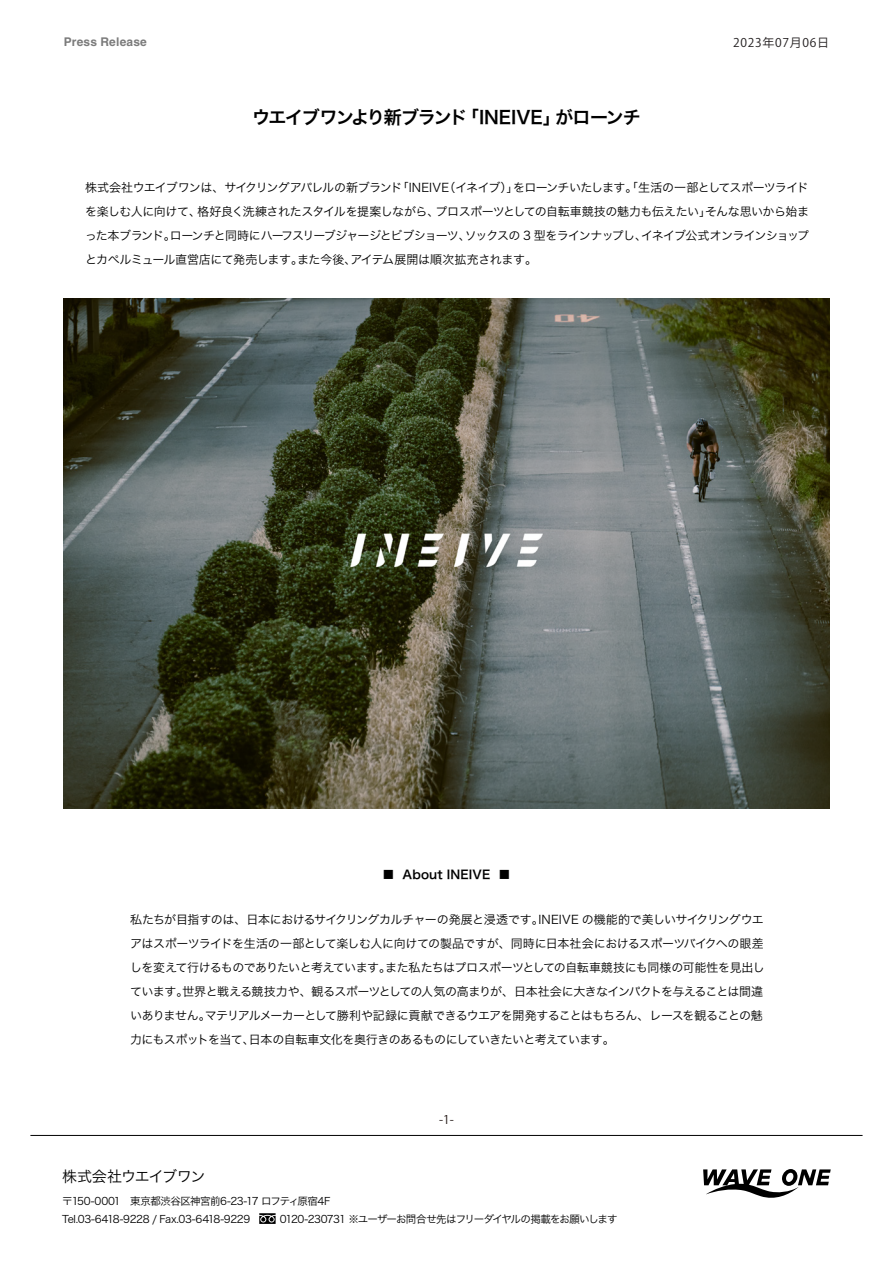
<style>
.page{position:relative;width:893px;height:1263px;background:#fff}
.page>*{position:absolute;margin:0;border:0;box-sizing:border-box;transform-origin:0 0}
.t1{font:18px "Hira Kaku Pro W6";letter-spacing:-.06em;color:#000}
.t2{font:15px "Hira Kaku Pro W3";letter-spacing:-.06em;color:#000}
.t3{font:12px/24px "Hira Kaku Pro W3";letter-spacing:-.05em;color:#000;text-align:justify}
.t4{font:12px "Hira Kaku Pro W6";letter-spacing:.015em;color:#000}
.t5{font:700 12px "Helvetica LT Std";letter-spacing:.015em;color:#7b7b7b}
.t6{font:12px "Koz Go Pr 6 N";letter-spacing:.06em;color:#231f20}
.t7{font:12px "Koz Go Pr 6 N";color:#231815}
.t8{font:10.5px/18px "Hira Kaku Pro W3";letter-spacing:-.055em;color:#000}
</style>
<div class="page">
<svg style="left:703px;top:1169px;width:128px;height:29px"></svg>
<svg style="left:259px;top:1213px;width:17px;height:11px"></svg>
<hr style="left:30px;top:1135px;width:832px;height:1px;background:#000">
<img style="left:64px;top:299px;width:765px;height:510px">
<p class="t5" style="left:64px;top:35px;width:85px">Press Release</p>
<h1 class="t1" style="left:252px;top:101px;width:390px">ウエイブワンより新ブランド「INEIVE」がローンチ</h1>
<p class="t6" style="left:733px;top:36px;width:98px">2023年07月06日</p>
<p class="t3" style="left:85px;top:175px;width:726px">株式会社ウエイブワンは、サイクリングアパレルの新ブランド「INEIVE（イネイブ）」をローンチいたします。「生活の一部としてスポーツライドを楽しむ人に向けて、格好良く洗練されたスタイルを提案しながら、プロスポーツとしての自転車競技の魅力も伝えたい」そんな思いから始まった本ブランド。ローンチと同時にハーフスリーブジャージとビブショーツ、ソックスの 3 型をラインナップし、イネイブ公式オンラインショップとカぺルミュール直営店にて発売します。また今後、アイテム展開は順次拡充されます。</p>
<p class="t4" style="left:382px;top:864px;width:129px">■ About INEIVE ■</p>
<p class="t3" style="left:130px;top:906px;width:636px;text-align:left">私たちが目指すのは、日本におけるサイクリングカルチャーの発展と浸透です。INEIVE の機能的で美しいサイクリングウエアはスポーツライドを生活の一部として楽しむ人に向けての製品ですが、同時に日本社会におけるスポーツバイクへの眼差しを変えて行けるものでありたいと考えています。また私たちはプロスポーツとしての自転車競技にも同様の可能性を見出しています。世界と戦える競技力や、観るスポーツとしての人気の高まりが、日本社会に大きなインパクトを与えることは間違いありません。マテリアルメーカーとして勝利や記録に貢献できるウエアを開発することはもちろん、レースを観ることの魅力にもスポットを当て、日本の自転車文化を奥行きのあるものにしていきたいと考えています。</p>
<p class="t7" style="left:439px;top:1113px;width:16px">-1-</p>
<p class="t2" style="left:62px;top:1163px;width:145px">株式会社ウエイブワン</p>
<p class="t8" style="left:62px;top:1191px;width:557px">〒150-0001　東京都渋谷区神宮前6-23-17 ロフティ原宿4F<br>Tel.03-6418-9228 / Fax.03-6418-9229　　　0120-230731 ※ユーザーお問合せ先はフリーダイヤルの掲載をお願いします</p>
</div>
